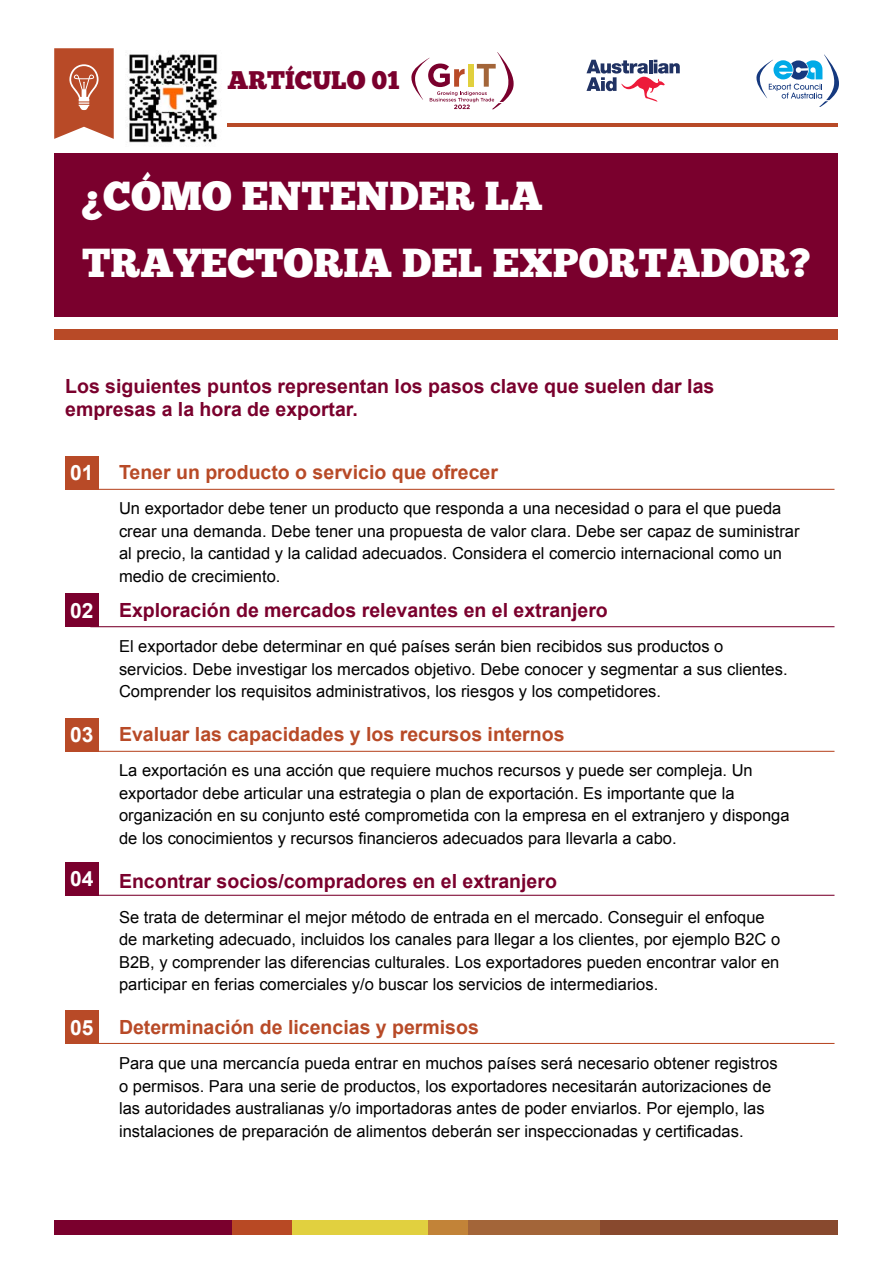
<style>
.page{position:relative;width:893px;height:1263px;background:#fff}
.page>*{position:absolute;margin:0;border:0;box-sizing:border-box;transform-origin:0 0}
.t1{font:40.5px/67.5px "Chunk Five";color:#fff}
.t2{font:25.5px "Chunk Five";color:#7a002d}
.t3{font:700 21px "Arial";color:#fff}
.t4{font:700 19.5px/22.5px "Arial";color:#7a002d}
.t5{font:700 19.5px "Arial";color:#b84a27}
.t6{font:16.5px/22.5px "Arial";color:#000}
</style>
<div class="page">
<div style="left:54px;top:1220px;width:190px;height:15px;background:#7a002d"></div>
<div style="left:233px;top:1220px;width:202px;height:15px;background:#b84924"></div>
<div style="left:292px;top:1220px;width:203px;height:15px;background:#e1d03f"></div>
<div style="left:428px;top:1220px;width:203px;height:15px;background:#c28338"></div>
<div style="left:468px;top:1220px;width:202px;height:15px;background:#a36539"></div>
<div style="left:600px;top:1220px;width:238px;height:15px;background:#88492e"></div>
<hr style="left:135px;top:123px;width:109px;height:3px;background:#b84a27">
<hr style="left:233px;top:123px;width:202px;height:3px;background:#b84a27">
<hr style="left:428px;top:123px;width:203px;height:3px;background:#b84a27">
<hr style="left:600px;top:123px;width:238px;height:3px;background:#b84a27">
<svg style="left:756px;top:55px;width:83px;height:52px"></svg>
<svg style="left:586px;top:60px;width:94px;height:42px"></svg>
<svg style="left:411px;top:52px;width:103px;height:57px"></svg>
<svg style="left:54px;top:48px;width:60px;height:91px;background:#c26345"></svg>
<div style="left:54px;top:153px;width:784px;height:164px;background:#7a002d"></div>
<div style="left:54px;top:330px;width:784px;height:10px;background:#b84a27"></div>
<div style="left:65px;top:456px;width:34px;height:34px;background:#b84a27"></div>
<hr style="left:90px;top:489px;width:744px;height:1px;background:#b84a27">
<div style="left:65px;top:718px;width:34px;height:34px;background:#b84a27"></div>
<hr style="left:90px;top:751px;width:744px;height:1px;background:#b84a27">
<div style="left:65px;top:1010px;width:34px;height:34px;background:#b84a27"></div>
<hr style="left:90px;top:1043px;width:744px;height:1px;background:#b84a27">
<div style="left:65px;top:594px;width:34px;height:33px;background:#7a002d"></div>
<hr style="left:90px;top:626px;width:744px;height:1px;background:#7a002d">
<div style="left:65px;top:862px;width:34px;height:34px;background:#7a002d"></div>
<hr style="left:90px;top:895px;width:744px;height:1px;background:#7a002d">
<img style="left:127px;top:51px;width:99px;height:92px">
<h2 class="t2" style="left:227px;top:65px;width:174px">ARTÍCULO 01</h2>
<h1 class="t1" style="left:82px;top:162px;width:730px">¿CÓMO ENTENDER LA<br>TRAYECTORIA DEL EXPORTADOR?</h1>
<p class="t4" style="left:65px;top:376px;width:651px">Los siguientes puntos representan los pasos clave que suelen dar las empresas a la hora de exportar.</p>
<p class="t3" style="left:70px;top:459px;width:25px">01</p>
<p class="t3" style="left:70px;top:597px;width:25px">02</p>
<p class="t3" style="left:70px;top:721px;width:25px">03</p>
<p class="t3" style="left:70px;top:865px;width:25px">04</p>
<p class="t3" style="left:70px;top:1013px;width:25px">05</p>
<p class="t5" style="left:119px;top:459px;width:380px">Tener un producto o servicio que ofrecer</p>
<p class="t6" style="left:119px;top:497px;width:682px">Un exportador debe tener un producto que responda a una necesidad o para el que pueda crear una demanda. Debe tener una propuesta de valor clara. Debe ser capaz de suministrar al precio, la cantidad y la calidad adecuados. Considera el comercio internacional como un medio de crecimiento.</p>
<p class="t4" style="left:119px;top:599px;width:490px">Exploración de mercados relevantes en el extranjero</p>
<p class="t6" style="left:119px;top:635px;width:670px">El exportador debe determinar en qué países serán bien recibidos sus productos o servicios. Debe investigar los mercados objetivo. Debe conocer y segmentar a sus clientes.<br>Comprender los requisitos administrativos, los riesgos y los competidores.</p>
<p class="t5" style="left:119px;top:721px;width:447px">Evaluar las capacidades y los recursos internos</p>
<p class="t6" style="left:119px;top:759px;width:672px">La exportación es una acción que requiere muchos recursos y puede ser compleja. Un exportador debe articular una estrategia o plan de exportación. Es importante que la organización en su conjunto esté comprometida con la empresa en el extranjero y disponga de los conocimientos y recursos financieros adecuados para llevarla a cabo.</p>
<p class="t4" style="left:119px;top:870px;width:439px">Encontrar socios/compradores en el extranjero</p>
<p class="t6" style="left:119px;top:906px;width:663px">Se trata de determinar el mejor método de entrada en el mercado. Conseguir el enfoque de marketing adecuado, incluidos los canales para llegar a los clientes, por ejemplo B2C o B2B, y comprender las diferencias culturales. Los exportadores pueden encontrar valor en participar en ferias comerciales y/o buscar los servicios de intermediarios.</p>
<p class="t5" style="left:119px;top:1014px;width:361px">Determinación de licencias y permisos</p>
<p class="t6" style="left:119px;top:1052px;width:660px">Para que una mercancía pueda entrar en muchos países será necesario obtener registros o permisos. Para una serie de productos, los exportadores necesitarán autorizaciones de las autoridades australianas y/o importadoras antes de poder enviarlos. Por ejemplo, las instalaciones de preparación de alimentos deberán ser inspeccionadas y certificadas.</p>
</div>
